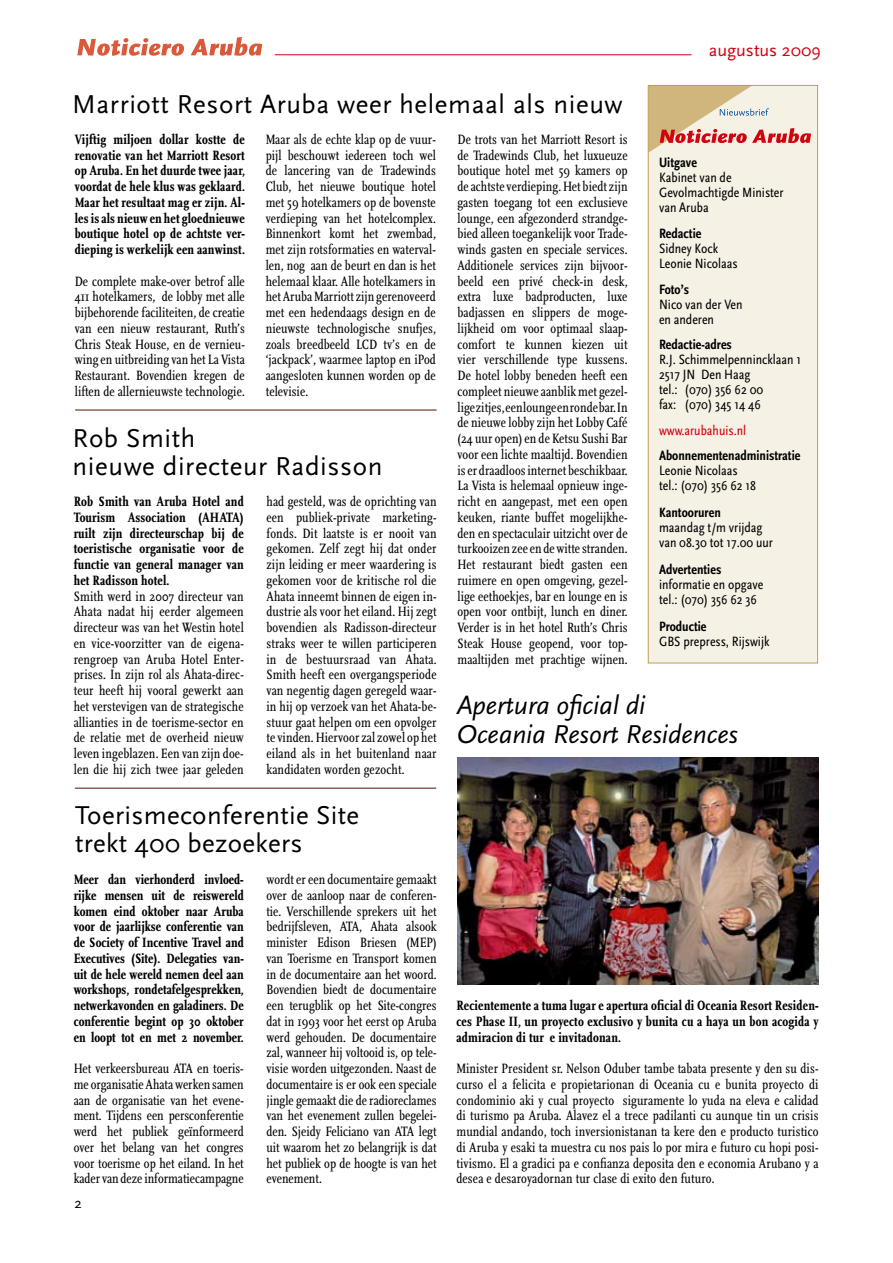
<style>
.page{position:relative;width:893px;height:1263px;background:#fff}
.page>*{position:absolute;margin:0;border:0;box-sizing:border-box;transform-origin:0 0}
.t1{font:27px/28.5px "Scala Sans";letter-spacing:.02em;color:#000}
.t2{font:italic 27px/28.5px "Scala Sans";color:#000}
.t3{font:18px "Scala Sans";color:#d1010e}
.t4{font:15px "Scala Sans";color:#000}
.t5{font:14.1px/15.8px "Scala Regular Con";letter-spacing:.005em;color:#000;text-align:justify}
.t6{font:14.1px/15.8px "Scala Bold Con";letter-spacing:.01em;color:#000;text-align:justify}
.t7{font:14.1px/15px "Scala Sans Regular Con";color:#000}
.t8{font:14.1px "Scala Sans Bold Con";color:#000}
.t9{font:14.1px "Scala Sans Regular Con";color:#d1010e}
</style>
<div class="page">
<div style="left:648px;top:85px;width:170px;height:578px;background:#f6f1e5;border:1px solid #c09d51"></div>
<svg style="left:648px;top:85px;width:163px;height:68px"></svg>
<svg style="left:77px;top:38px;width:107px;height:18px"></svg>
<svg style="left:191px;top:37px;width:71px;height:19px"></svg>
<hr style="left:275px;top:54px;width:416px;height:1px;background:#d1010e">
<hr style="left:75px;top:788px;width:361px;height:1px;background:#510">
<hr style="left:75px;top:410px;width:362px;height:1px;background:#510">
<img style="left:457px;top:758px;width:362px;height:226px">
<h1 class="t1" style="left:72px;top:90px;width:552px">Marriott Resort Aruba weer helemaal als nieuw</h1>
<p class="t3" style="left:709px;top:40px;width:114px">augustus 2009</p>
<p class="t6" style="left:75px;top:131px;width:172px">Vijftig miljoen dollar kostte de renovatie van het Marriott Resort op Aruba. En het duurde twee jaar, voordat de hele klus was geklaard.<br>Maar het resultaat mag er zijn. Al&shy;les is als nieuw en het gloednieuwe boutique hotel op de achtste ver&shy;dieping is werkelijk een aanwinst.</p>
<p class="t5" style="left:75px;top:273px;width:172px">De complete make-over betrof alle 411 hotelkamers, de lobby met alle bijbehorende faciliteiten, de creatie van een nieuw restaurant, Ruth’s Chris Steak House, en de vernieu&shy;wing en uitbreiding van het La Vista Restaurant. Bovendien kregen de liften de allernieuwste technologie.</p>
<p class="t5" style="left:266px;top:132px;width:172px">Maar als de echte klap op de vuur&shy;pijl beschouwt iedereen toch wel de lancering van de Tradewinds Club, het nieuwe boutique hotel met 59 hotelkamers op de bovenste verdieping van het hotelcomplex.<br>Binnenkort komt het zwembad, met zijn rotsformaties en waterval&shy;len, nog aan de beurt en dan is het helemaal klaar. Alle hotelkamers in het Aruba Marriott zijn gerenoveerd met een hedendaags design en de nieuwste technologische snufjes, zoals breedbeeld LCD tv’s en de ‘jackpack’, waarmee laptop en iPod aangesloten kunnen worden op de televisie.</p>
<h1 class="t1" style="left:73px;top:424px;width:311px">Rob Smith<br>nieuwe directeur Radisson</h1>
<p class="t6" style="left:74px;top:494px;width:172px">Rob Smith van Aruba Hotel and Tourism Association (AHATA) ruilt zijn directeurschap bij de toeristische organisatie voor de functie van general manager van het Radisson hotel.</p>
<p class="t5" style="left:74px;top:588px;width:172px">Smith werd in 2007 directeur van Ahata nadat hij eerder algemeen directeur was van het Westin hotel en vice-voorzitter van de eigena&shy;rengroep van Aruba Hotel Enter&shy;prises. In zijn rol als Ahata-direc&shy;teur heeft hij vooral gewerkt aan het verstevigen van de strategische allianties in de toerisme-sector en de relatie met de overheid nieuw leven ingeblazen. Een van zijn doe&shy;len die hij zich twee jaar geleden</p>
<p class="t5" style="left:266px;top:494px;width:172px">had gesteld, was de oprichting van een publiek-private marketing&shy;fonds. Dit laatste is er nooit van gekomen. Zelf zegt hij dat onder zijn leiding er meer waardering is gekomen voor de kritische rol die Ahata inneemt binnen de eigen in&shy;dustrie als voor het eiland. Hij zegt bovendien als Radisson-directeur straks weer te willen participeren in de bestuursraad van Ahata.<br>Smith heeft een overgangsperiode van negentig dagen geregeld waar&shy;in hij op verzoek van het Ahata-be&shy;stuur gaat helpen om een opvolger te vinden. Hiervoor zal zowel op het eiland als in het buitenland naar kandidaten worden gezocht.</p>
<h1 class="t1" style="left:75px;top:801px;width:286px">Toerismeconferentie Site trekt 400 bezoekers</h1>
<p class="t6" style="left:74px;top:872px;width:172px">Meer dan vierhonderd invloed&shy;rijke mensen uit de reiswereld komen eind oktober naar Aruba voor de jaarlijkse conferentie van de Society of Incentive Travel and Executives (Site). Delegaties van&shy;uit de hele wereld nemen deel aan workshops, rondetafelgesprekken, netwerkavonden en galadiners. De conferentie begint op 30 oktober en loopt tot en met 2 november.</p>
<p class="t5" style="left:74px;top:1061px;width:172px">Het verkeersbureau ATA en toeris&shy;me organisatie Ahata werken samen aan de organisatie van het evene&shy;ment. Tijdens een persconferentie werd het publiek geïnformeerd over het belang van het congres voor toerisme op het eiland. In het kader van deze informatiecampagne</p>
<p class="t4" style="left:74px;top:1195px;width:9px">2</p>
<p class="t5" style="left:266px;top:872px;width:172px">wordt er een documentaire gemaakt over de aanloop naar de conferen&shy;tie. Verschillende sprekers uit het bedrijfsleven, ATA, Ahata alsook minister Edison Briesen (MEP) van Toerisme en Transport komen in de documentaire aan het woord.<br>Bovendien biedt de documentaire een terugblik op het Site-congres dat in 1993 voor het eerst op Aruba werd gehouden. De documentaire zal, wanneer hij voltooid is, op tele&shy;visie worden uitgezonden. Naast de documentaire is er ook een speciale jingle gemaakt die de radioreclames van het evenement zullen begelei&shy;den. Sjeidy Feliciano van ATA legt uit waarom het zo belangrijk is dat het publiek op de hoogte is van het evenement.</p>
<p class="t5" style="left:457px;top:132px;width:172px">De trots van het Marriott Resort is de Tradewinds Club, het luxueuze boutique hotel met 59 kamers op de achtste verdieping. Het biedt zijn gasten toegang tot een exclusieve lounge, een afgezonderd strandge&shy;bied alleen toegankelijk voor Trade&shy;winds gasten en speciale services.<br>Additionele services zijn bijvoor&shy;beeld een privé check-in desk, extra luxe badproducten, luxe badjassen en slippers de moge&shy;lijkheid om voor optimaal slaap&shy;comfort te kunnen kiezen uit vier verschillende type kussens.<br>De hotel lobby beneden heeft een compleet nieuwe aanblik met gezel&shy;lige zitjes, een lounge en ronde bar. In de nieuwe lobby zijn het Lobby Café (24 uur open) en de Ketsu Sushi Bar voor een lichte maaltijd. Bovendien is er draadloos internet beschikbaar.<br>La Vista is helemaal opnieuw inge&shy;richt en aangepast, met een open keuken, riante buffet mogelijkhe&shy;den en spectaculair uitzicht over de turkooizen zee en de witte stranden.<br>Het restaurant biedt gasten een ruimere en open omgeving, gezel&shy;lige eethoekjes, bar en lounge en is open voor ontbijt, lunch en diner.<br>Verder is in het hotel Ruth’s Chris Steak House geopend, voor top&shy;maaltijden met prachtige wijnen.</p>
<p class="t8" style="left:659px;top:155px;width:39px">Uitgave</p>
<p class="t7" style="left:659px;top:171px;width:126px">Kabinet van de<br>Gevolmachtigde Minister van Aruba</p>
<p class="t8" style="left:659px;top:226px;width:44px">Redactie</p>
<p class="t7" style="left:659px;top:241px;width:80px">Sidney Kock<br>Leonie Nicolaas</p>
<p class="t8" style="left:659px;top:281px;width:32px">Foto’s</p>
<p class="t7" style="left:659px;top:297px;width:85px">Nico van der Ven en anderen</p>
<p class="t8" style="left:659px;top:337px;width:74px">Redactie-adres</p>
<p class="t7" style="left:659px;top:352px;width:143px">R.J. Schimmelpennincklaan 1<br>2517 JN Den Haag<br>tel.: (070) 356 62 00<br>fax: (070) 345 14 46</p>
<p class="t9" style="left:659px;top:422px;width:89px">www.arubahuis.nl</p>
<p class="t8" style="left:659px;top:448px;width:143px">Abonnementenadministratie</p>
<p class="t7" style="left:659px;top:463px;width:99px">Leonie Nicolaas tel.: (070) 356 62 18</p>
<p class="t8" style="left:659px;top:505px;width:63px">Kantooruren</p>
<p class="t7" style="left:659px;top:520px;width:115px">maandag t/m vrijdag van 08.30 tot 17.00 uur</p>
<p class="t8" style="left:659px;top:562px;width:64px">Advertenties</p>
<p class="t7" style="left:659px;top:577px;width:106px">informatie en opgave tel.: (070) 356 62 36</p>
<p class="t8" style="left:659px;top:619px;width:49px">Productie</p>
<p class="t7" style="left:659px;top:634px;width:112px">GBS prepress, Rijswijk</p>
<h1 class="t2" style="left:456px;top:692px;width:283px">Apertura oficial di<br>Oceania Resort Residences</h1>
<p class="t6" style="left:456px;top:998px;width:364px">Recientemente a tuma lugar e apertura oficial di Oceania Resort Residen&shy;ces Phase II, un proyecto exclusivo y bunita cu a haya un bon acogida y admiracion di tur e invitadonan.</p>
<p class="t5" style="left:456px;top:1061px;width:364px">Minister President sr. Nelson Oduber tambe tabata presente y den su dis&shy;curso el a felicita e propietarionan di Oceania cu e bunita proyecto di condominio aki y cual proyecto siguramente lo yuda na eleva e calidad di turismo pa Aruba. Alavez el a trece padilanti cu aunque tin un crisis mundial andando, toch inversionistanan ta kere den e producto turistico di Aruba y esaki ta muestra cu nos pais lo por mira e futuro cu hopi posi&shy;tivismo. El a gradici pa e confianza deposita den e economia Arubano y a desea e desaroyadornan tur clase di exito den futuro.</p>
</div>
